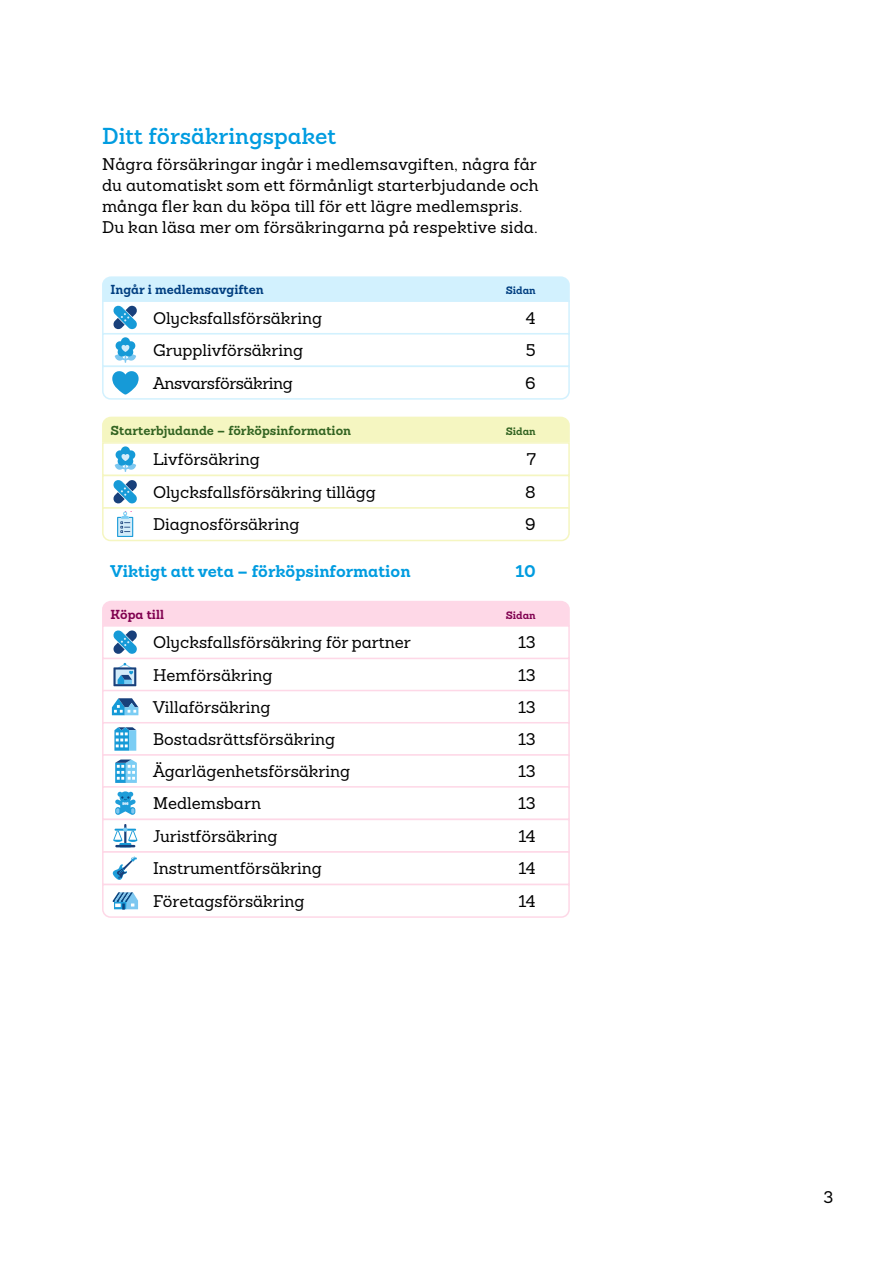
<style>
.page{position:relative;width:893px;height:1263px;background:#fff}
.page>*{position:absolute;margin:0;border:0;box-sizing:border-box;transform-origin:0 0}
.t1{font:600 22.5px "Sanchez Folksam";color:#009ce0}
.t2{font:500 16.5px/21px "Sanchez Folksam";color:#000}
.t3{font:700 16.5px "Sanchez Folksam";color:#009ce0}
.t4{font:500 16.5px "Sanchez Folksam";letter-spacing:-.025em;color:#000}
.t5{font:700 12.75px "Sanchez Folksam";color:#326321}
.t6{font:700 12.75px "Sanchez Folksam";color:#003e80}
.t7{font:700 12.75px "Sanchez Folksam";color:#80004f}
.t8{font:700 10.5px "Sanchez Folksam";color:#003e80}
.t9{font:700 10.5px "Sanchez Folksam";color:#326321}
.t10{font:700 10.5px "Sanchez Folksam";color:#80004f}
</style>
<div class="page">
<div style="left:102px;top:333px;width:468px;height:34px;background:#fff;border:2px solid #d2f1fe"></div>
<div style="left:102px;top:442px;width:468px;height:34px;background:#fff;border:2px solid #f5f6c1"></div>
<div style="left:102px;top:475px;width:468px;height:34px;background:#fff;border:2px solid #f5f6c1"></div>
<div style="left:102px;top:690px;width:468px;height:34px;background:#fff;border:2px solid #fed8e7"></div>
<div style="left:102px;top:722px;width:468px;height:34px;background:#fff;border:2px solid #fed8e7"></div>
<div style="left:102px;top:754px;width:468px;height:34px;background:#fff;border:2px solid #fed8e7"></div>
<div style="left:102px;top:786px;width:468px;height:34px;background:#fff;border:2px solid #fed8e7"></div>
<div style="left:102px;top:819px;width:468px;height:34px;background:#fff;border:2px solid #fed8e7"></div>
<div style="left:102px;top:851px;width:468px;height:34px;background:#fff;border:2px solid #fed8e7"></div>
<div style="left:102px;top:625px;width:468px;height:34px;background:#fff;border:2px solid #fed8e7"></div>
<svg style="left:115px;top:791px;width:21px;height:24px"></svg>
<svg style="left:102px;top:417px;width:468px;height:55px"></svg>
<svg style="left:102px;top:601px;width:468px;height:53px"></svg>
<svg style="left:102px;top:276px;width:468px;height:53px"></svg>
<svg style="left:102px;top:480px;width:468px;height:62px"></svg>
<svg style="left:102px;top:337px;width:468px;height:63px"></svg>
<svg style="left:113px;top:663px;width:23px;height:23px"></svg>
<svg style="left:112px;top:698px;width:26px;height:17px"></svg>
<svg style="left:114px;top:727px;width:22px;height:24px"></svg>
<svg style="left:115px;top:759px;width:22px;height:24px"></svg>
<hr style="left:124px;top:824px;width:2px;height:23px;background:#18407b">
<hr style="left:119px;top:843px;width:12px;height:4px;background:#169ad7">
<hr style="left:115px;top:845px;width:20px;height:2px;background:#18407b">
<svg style="left:113px;top:827px;width:24px;height:15px"></svg>
<svg style="left:102px;top:856px;width:468px;height:62px"></svg>
<h1 class="t1" style="left:102px;top:121px;width:236px">Ditt försäkringspaket</h1>
<p class="t2" style="left:102px;top:153px;width:438px">Några försäkringar ingår i medlemsavgiften, några får du automatiskt som ett förmånligt starterbjudande och många fler kan du köpa till för ett lägre medlemspris.<br>Du kan läsa mer om försäkringarna på respektive sida.</p>
<p class="t6" style="left:111px;top:281px;width:155px">Ingår i medlemsavgiften</p>
<p class="t8" style="left:506px;top:283px;width:32px">Sidan</p>
<p class="t2" style="left:153px;top:307px;width:171px">Olycksfallsförsäkring</p>
<p class="t2" style="left:526px;top:307px;width:11px">4</p>
<p class="t2" style="left:153px;top:340px;width:152px">Grupplivförsäkring</p>
<p class="t2" style="left:526px;top:340px;width:11px">5</p>
<p class="t4" style="left:153px;top:372px;width:141px">Ansvarsförsäkring</p>
<p class="t2" style="left:525px;top:372px;width:12px">6</p>
<p class="t5" style="left:111px;top:421px;width:242px">Starterbjudande – förköpsinformation</p>
<p class="t9" style="left:506px;top:424px;width:32px">Sidan</p>
<p class="t2" style="left:153px;top:449px;width:108px">Livförsäkring</p>
<p class="t2" style="left:527px;top:449px;width:11px">7</p>
<p class="t2" style="left:153px;top:481px;width:224px">Olycksfallsförsäkring tillägg</p>
<p class="t2" style="left:525px;top:481px;width:12px">8</p>
<p class="t2" style="left:153px;top:514px;width:148px">Diagnosförsäkring</p>
<p class="t2" style="left:525px;top:514px;width:12px">9</p>
<p class="t3" style="left:111px;top:560px;width:301px">Viktigt att veta – förköpsinformation</p>
<p class="t3" style="left:516px;top:560px;width:22px">10</p>
<p class="t7" style="left:111px;top:605px;width:55px">Köpa till</p>
<p class="t10" style="left:506px;top:608px;width:32px">Sidan</p>
<p class="t2" style="left:153px;top:632px;width:259px">Olycksfallsförsäkring för partner</p>
<p class="t2" style="left:518px;top:632px;width:19px">13</p>
<p class="t2" style="left:153px;top:664px;width:121px">Hemförsäkring</p>
<p class="t2" style="left:518px;top:664px;width:19px">13</p>
<p class="t2" style="left:153px;top:696px;width:119px">Villaförsäkring</p>
<p class="t2" style="left:518px;top:696px;width:19px">13</p>
<p class="t2" style="left:153px;top:729px;width:184px">Bostadsrättsförsäkring</p>
<p class="t2" style="left:518px;top:729px;width:19px">13</p>
<p class="t2" style="left:153px;top:761px;width:199px">Ägarlägenhetsförsäkring</p>
<p class="t2" style="left:518px;top:761px;width:19px">13</p>
<p class="t2" style="left:153px;top:793px;width:109px">Medlemsbarn</p>
<p class="t2" style="left:518px;top:793px;width:19px">13</p>
<p class="t2" style="left:153px;top:825px;width:126px">Juristförsäkring</p>
<p class="t2" style="left:519px;top:825px;width:19px">14</p>
<p class="t2" style="left:153px;top:858px;width:170px">Instrumentförsäkring</p>
<p class="t2" style="left:519px;top:858px;width:19px">14</p>
<p class="t2" style="left:153px;top:890px;width:153px">Företagsförsäkring</p>
<p class="t2" style="left:519px;top:890px;width:19px">14</p>
<p class="t2" style="left:823px;top:1187px;width:11px">3</p>
</div>
